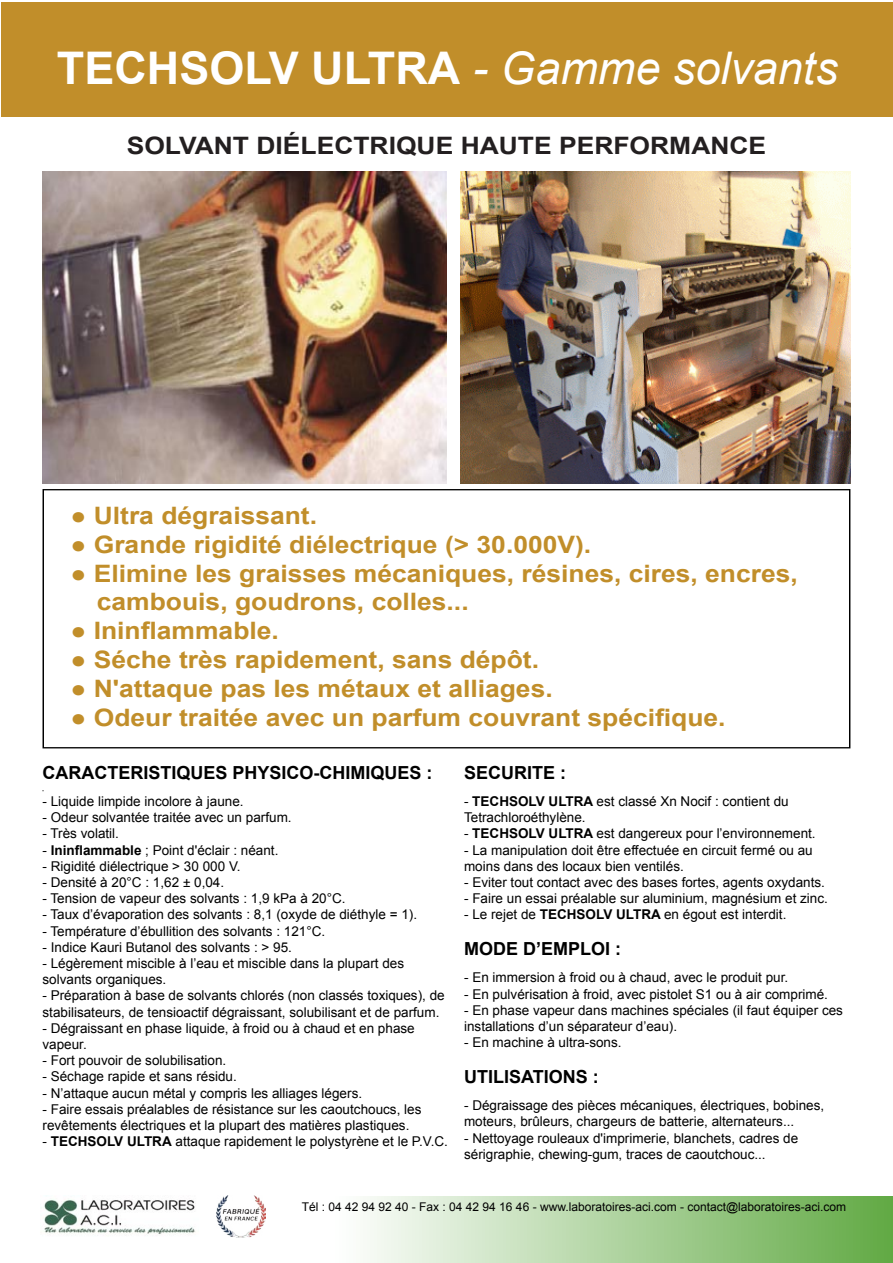
<style>
.page{position:relative;width:893px;height:1263px;background:#fff}
.page>*{position:absolute;margin:0;border:0;box-sizing:border-box;transform-origin:0 0}
.t1{font:italic 45px "Arial";color:#fff}
.t2{font:700 24px/28.8px "Arial";color:#c18e2a;scale:1.1 1}
.t3{font:700 24px "Arial";color:#231f20;scale:1.1 1}
.t4{font:700 18px "Arial";color:#000}
.t5{font:13.5px/16.2px "Arial";color:#000}
.t6{font:12px "Arial";color:#000}
.s1{font-weight:700;font-style:normal}
.s2{font-weight:700}
</style>
<div class="page">
<div style="left:1px;top:2px;width:892px;height:115px;background:#c18e2a"></div>
<div style="left:43px;top:489px;width:807px;height:259px;border:1px solid #000"></div>
<img style="left:461px;top:171px;width:389px;height:312px">
<svg style="left:216px;top:1196px;width:677px;height:67px"></svg>
<img style="left:40px;top:1199px;width:156px;height:35px">
<img style="left:43px;top:172px;width:403px;height:311px">
<img style="left:217px;top:1196px;width:48px;height:42px">
<p class="t1" style="left:57px;top:39px;width:782px"><span class="s1">TECHSOLV ULTRA</span> - Gamme solvants</p>
<p class="t3" style="left:127px;top:129px;width:583px">SOLVANT DIÉLECTRIQUE HAUTE PERFORMANCE</p>
<p class="t2" style="left:70px;top:502px;width:226px">● Ultra dégraissant.</p>
<p class="t2" style="left:70px;top:531px;width:475px">● Grande rigidité diélectrique (&gt; 30.000V).</p>
<p class="t2" style="left:97px;top:560px;width:639px;text-indent:-26px">● Elimine les graisses mécaniques, résines, cires, encres, cambouis, goudrons, colles...</p>
<p class="t2" style="left:70px;top:617px;width:191px">● Ininflammable.</p>
<p class="t2" style="left:70px;top:646px;width:427px">● Séche très rapidement, sans dépôt.</p>
<p class="t2" style="left:70px;top:675px;width:440px">● N'attaque pas les métaux et alliages.</p>
<p class="t2" style="left:70px;top:704px;width:597px">● Odeur traitée avec un parfum couvrant spécifique.</p>
<p class="t4" style="left:43px;top:761px;width:392px">CARACTERISTIQUES PHYSICO-CHIMIQUES :</p>
<p class="t5" style="left:43px;top:793px;width:203px">- Liquide limpide incolore à jaune.</p>
<p class="t5" style="left:43px;top:809px;width:251px">- Odeur solvantée traitée avec un parfum.</p>
<p class="t5" style="left:43px;top:826px;width:78px">- Très volatil.</p>
<p class="t5" style="left:43px;top:842px;width:237px">- <span class="s2">Ininflammable</span> ; Point d'éclair : néant.</p>
<p class="t5" style="left:43px;top:858px;width:200px">- Rigidité diélectrique &gt; 30 000 V.</p>
<p class="t5" style="left:43px;top:874px;width:183px">- Densité à 20°C : 1,62 ± 0,04.</p>
<p class="t5" style="left:43px;top:890px;width:305px">- Tension de vapeur des solvants : 1,9 kPa à 20°C.</p>
<p class="t5" style="left:43px;top:907px;width:376px">- Taux d’évaporation des solvants : 8,1 (oxyde de diéthyle = 1).</p>
<p class="t5" style="left:43px;top:923px;width:284px">- Température d’ébullition des solvants : 121°C.</p>
<p class="t5" style="left:43px;top:939px;width:251px">- Indice Kauri Butanol des solvants : &gt; 95.</p>
<p class="t5" style="left:43px;top:955px;width:363px">- Légèrement miscible à l’eau et miscible dans la plupart des solvants organiques.</p>
<p class="t5" style="left:43px;top:988px;width:404px">- Préparation à base de solvants chlorés (non classés toxiques), de stabilisateurs, de tensioactif dégraissant, solubilisant et de parfum.</p>
<p class="t5" style="left:43px;top:1020px;width:374px">- Dégraissant en phase liquide, à froid ou à chaud et en phase vapeur.</p>
<p class="t5" style="left:43px;top:1052px;width:185px">- Fort pouvoir de solubilisation.</p>
<p class="t5" style="left:43px;top:1069px;width:196px">- Séchage rapide et sans résidu.</p>
<p class="t5" style="left:43px;top:1085px;width:321px">- N’attaque aucun métal y compris les alliages légers.</p>
<p class="t5" style="left:43px;top:1101px;width:380px">- Faire essais préalables de résistance sur les caoutchoucs, les revêtements électriques et la plupart des matières plastiques.</p>
<p class="t5" style="left:43px;top:1133px;width:407px">- <span class="s2">TECHSOLV ULTRA</span> attaque rapidement le polystyrène et le P.V.C.</p>
<p class="t4" style="left:464px;top:761px;width:104px">SECURITE :</p>
<p class="t5" style="left:464px;top:793px;width:326px">- <span class="s2">TECHSOLV ULTRA</span> est classé Xn Nocif : contient du<br>Tetrachloroéthylène.</p>
<p class="t5" style="left:464px;top:826px;width:353px">- <span class="s2">TECHSOLV ULTRA</span> est dangereux pour l’environnement.</p>
<p class="t5" style="left:464px;top:842px;width:350px">- La manipulation doit être effectuée en circuit fermé ou au moins dans des locaux bien ventilés.</p>
<p class="t5" style="left:464px;top:874px;width:362px">- Eviter tout contact avec des bases fortes, agents oxydants.</p>
<p class="t5" style="left:464px;top:890px;width:365px">- Faire un essai préalable sur aluminium, magnésium et zinc.</p>
<p class="t5" style="left:464px;top:907px;width:324px">- Le rejet de <span class="s2">TECHSOLV ULTRA</span> en égout est interdit.</p>
<p class="t4" style="left:464px;top:937px;width:159px">MODE D’EMPLOI :</p>
<p class="t5" style="left:464px;top:970px;width:326px">- En immersion à froid ou à chaud, avec le produit pur.</p>
<p class="t5" style="left:464px;top:986px;width:365px">- En pulvérisation à froid, avec pistolet S1 ou à air comprimé.</p>
<p class="t5" style="left:464px;top:1002px;width:380px">- En phase vapeur dans machines spéciales (il faut équiper ces installations d’un séparateur d’eau).</p>
<p class="t5" style="left:464px;top:1034px;width:159px">- En machine à ultra-sons.</p>
<p class="t4" style="left:464px;top:1065px;width:136px">UTILISATIONS :</p>
<p class="t5" style="left:464px;top:1097px;width:362px">- Dégraissage des pièces mécaniques, électriques, bobines, moteurs, brûleurs, chargeurs de batterie, alternateurs...</p>
<p class="t5" style="left:464px;top:1130px;width:336px">- Nettoyage rouleaux d'imprimerie, blanchets, cadres de sérigraphie, chewing-gum, traces de caoutchouc...</p>
<p class="t6" style="left:302px;top:1198px;width:546px">Tél : 04 42 94 92 40 - Fax : 04 42 94 16 46 - www.laboratoires-aci.com - contact@laboratoires-aci.com</p>
</div>
